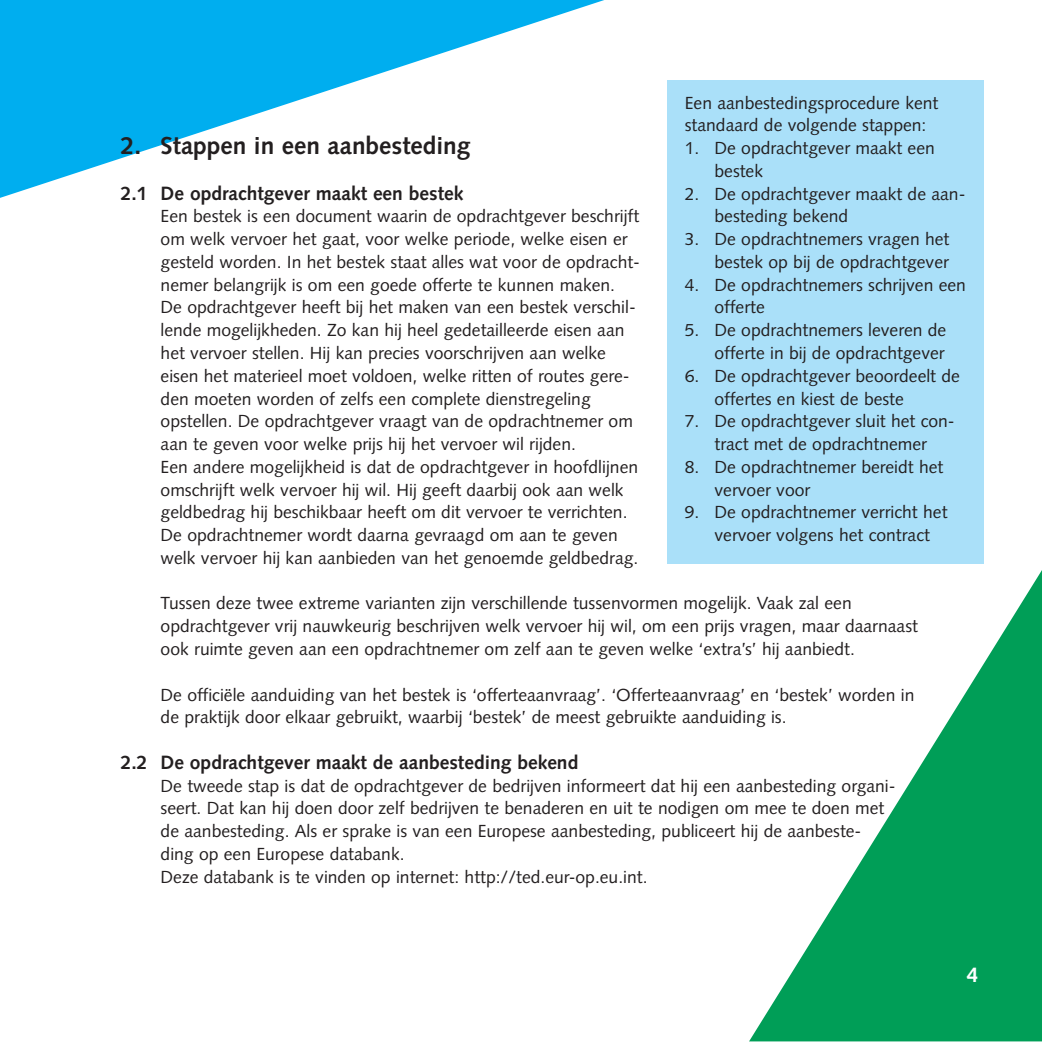
<style>
.page{position:relative;width:1042px;height:1042px;background:#fff}
.page>*{position:absolute;margin:0;border:0;box-sizing:border-box;transform-origin:0 0}
.t1{font:700 24.5px "Syntax";color:#231f20}
.t2{font:700 21px "Syntax";color:#fff}
.t3{font:700 19.25px "Syntax";color:#231f20}
.t4{font:17.5px/22.8px "Syntax";color:#231f20}
</style>
<div class="page">
<svg style="left:0;top:0;width:604px;height:198px"></svg>
<svg style="left:749px;top:571px;width:292px;height:470px"></svg>
<div style="left:667px;top:80px;width:316px;height:483px;background:#aae0f9"></div>
<p class="t4" style="left:684px;top:93px;width:255px">Een aanbestedingsprocedure kent standaard de volgende stappen:</p>
<p class="t4" style="left:714px;top:138px;width:222px;text-indent:-30px">1. De opdrachtgever maakt een bestek</p>
<p class="t4" style="left:714px;top:184px;width:252px;text-indent:-30px">2. De opdrachtgever maakt de aan&shy;besteding bekend</p>
<p class="t4" style="left:684px;top:229px;width:266px;text-align:right">3. De opdrachtnemers vragen het bestek op bij de opdrachtgever</p>
<p class="t4" style="left:714px;top:275px;width:253px;text-indent:-30px">4. De opdrachtnemers schrijven een offerte</p>
<p class="t4" style="left:684px;top:320px;width:263px;text-align:right">5. De opdrachtnemers leveren de offerte in bij de opdrachtgever</p>
<p class="t4" style="left:714px;top:366px;width:247px;text-indent:-30px">6. De opdrachtgever beoordeelt de offertes en kiest de beste</p>
<p class="t4" style="left:684px;top:411px;width:271px;text-align:center">7. De opdrachtgever sluit het con&shy;tract met de opdrachtnemer</p>
<p class="t4" style="left:714px;top:457px;width:230px;text-indent:-30px">8. De opdrachtnemer bereidt het vervoer voor</p>
<p class="t4" style="left:714px;top:502px;width:234px;text-indent:-30px">9. De opdrachtnemer verricht het vervoer volgens het contract</p>
<h1 class="t1" style="left:121px;top:136px;width:351px">2. Stappen in een aanbesteding</h1>
<p class="t3" style="left:121px;top:185px;width:344px">2.1 De opdrachtgever maakt een bestek</p>
<p class="t4" style="left:160px;top:207px;width:481px">Een bestek is een document waarin de opdrachtgever beschrijft om welk vervoer het gaat, voor welke periode, welke eisen er gesteld worden. In het bestek staat alles wat voor de opdracht&shy;nemer belangrijk is om een goede offerte te kunnen maken.<br>De opdrachtgever heeft bij het maken van een bestek verschil&shy;lende mogelijkheden. Zo kan hij heel gedetailleerde eisen aan het vervoer stellen. Hij kan precies voorschrijven aan welke eisen het materieel moet voldoen, welke ritten of routes gere&shy;den moeten worden of zelfs een complete dienstregeling opstellen. De opdrachtgever vraagt van de opdrachtnemer om aan te geven voor welke prijs hij het vervoer wil rijden.<br>Een andere mogelijkheid is dat de opdrachtgever in hoofdlijnen omschrijft welk vervoer hij wil. Hij geeft daarbij ook aan welk geldbedrag hij beschikbaar heeft om dit vervoer te verrichten.<br>De opdrachtnemer wordt daarna gevraagd om aan te geven welk vervoer hij kan aanbieden van het genoemde geldbedrag.</p>
<p class="t4" style="left:160px;top:593px;width:758px">Tussen deze twee extreme varianten zijn verschillende tussenvormen mogelijk. Vaak zal een opdrachtgever vrij nauwkeurig beschrijven welk vervoer hij wil, om een prijs vragen, maar daarnaast ook ruimte geven aan een opdrachtnemer om zelf aan te geven welke ‘extra’s’ hij aanbiedt.</p>
<p class="t4" style="left:160px;top:684px;width:755px">De officiële aanduiding van het bestek is ‘offerteaanvraag’. ‘Offerteaanvraag’ en ‘bestek’ worden in de praktijk door elkaar gebruikt, waarbij ‘bestek’ de meest gebruikte aanduiding is.</p>
<p class="t3" style="left:121px;top:754px;width:459px">2.2 De opdrachtgever maakt de aanbesteding bekend</p>
<p class="t4" style="left:160px;top:775px;width:736px">De tweede stap is dat de opdrachtgever de bedrijven informeert dat hij een aanbesteding organi&shy;seert. Dat kan hij doen door zelf bedrijven te benaderen en uit te nodigen om mee te doen met de aanbesteding. Als er sprake is van een Europese aanbesteding, publiceert hij de aanbeste&shy;ding op een Europese databank.<br>Deze databank is te vinden op internet: http://ted.eur-op.eu.int.</p>
<p class="t2" style="left:966px;top:966px;width:13px">4</p>
</div>
